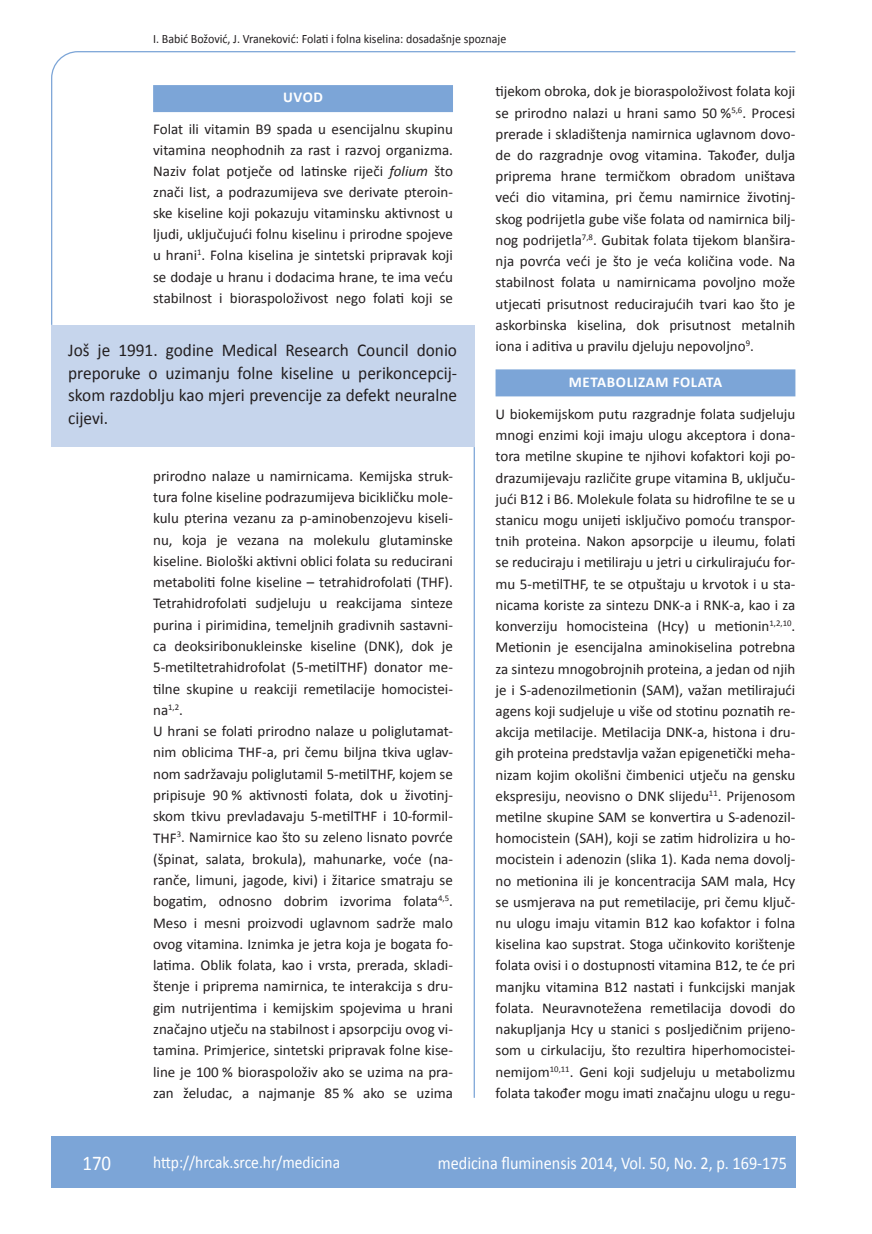
<style>
.page{position:relative;width:872px;height:1234px;background:#fff}
.page>*{position:absolute;margin:0;border:0;box-sizing:border-box;transform-origin:0 0}
.t1{font:21px "Calibri";color:#fff;scale:.9 1}
.t2{font:18px/22.5px "Calibri";color:#231f20;text-align:justify;scale:.96 1}
.t3{font:18px "Calibri";color:#fff;scale:.9 1}
.t4{font:17.25px "Calibri";color:#fff;scale:.9 1}
.t5{font:15px/21.1px "Calibri";color:#231f20;text-align:justify}
.t6{font:700 15px "Calibri";letter-spacing:.04em;color:#fff}
.t7{font:12.75px "Calibri";color:#231f20;scale:.94 1}
.s1{font-style:italic}
</style>
<div class="page">
<svg style="left:51px;top:51px;width:745px;height:275px"></svg>
<hr style="left:473px;top:447px;width:2px;height:650px;background:#7ca5d7">
<div style="left:51px;top:1135px;width:744px;height:51px;background:#7ca5d7"></div>
<div style="left:153px;top:85px;width:300px;height:27px;background:#7ca5d7"></div>
<div style="left:495px;top:369px;width:300px;height:27px;background:#7ca5d7"></div>
<div style="left:51px;top:325px;width:423px;height:121px;background:#c6d5ec"></div>
<p class="t7" style="left:153px;top:30px;width:377px">I. Babić Božović, J. Vraneković: Folati i folna kiselina: dosadašnje spoznaje</p>
<p class="t6" style="left:283px;top:88px;width:41px">UVOD</p>
<p class="t5" style="left:153px;top:118px;width:301px">Folat ili vitamin B9 spada u esencijalnu skupinu vitamina neophodnih za rast i razvoj organizma.<br>Naziv folat potječe od latinske riječi <span class="s1">folium</span> što znači list, a podrazumijeva sve derivate pteroin&shy;ske kiseline koji pokazuju vitaminsku aktivnost u ljudi, uključujući folnu kiselinu i prirodne spojeve u hrani<sup>1</sup>. Folna kiselina je sintetski pripravak koji se dodaje u hranu i dodacima hrane, te ima veću stabilnost i bioraspoloživost nego folati koji se</p>
<p class="t2" style="left:68px;top:338px;width:406px">Još je 1991. godine Medical Research Council donio preporuke o uzimanju folne kiseline u perikoncepcij&shy;skom razdoblju kao mjeri prevencije za defekt neuralne cijevi.</p>
<p class="t5" style="left:153px;top:464px;width:301px;text-align:left">prirodno nalaze u namirnicama. Kemijska struk&shy;tura folne kiseline podrazumijeva bicikličku mole&shy;kulu pterina vezanu za p-aminobenzojevu kiseli&shy;nu, koja je vezana na molekulu glutaminske kiseline. Biološki aktivni oblici folata su reducirani metaboliti folne kiseline – tetrahidrofolati (THF).<br>Tetrahidrofolati sudjeluju u reakcijama sinteze purina i pirimidina, temeljnih gradivnih sastavni&shy;ca deoksiribonukleinske kiseline (DNK), dok je 5-metiltetrahidrofolat (5-metilTHF) donator me&shy;tilne skupine u reakciji remetilacije homocistei&shy;na<sup>1,2</sup>.<br>U hrani se folati prirodno nalaze u poliglutamat&shy;nim oblicima THF-a, pri čemu biljna tkiva uglav&shy;nom sadržavaju poliglutamil 5-metilTHF, kojem se pripisuje 90 % aktivnosti folata, dok u životinj&shy;skom tkivu prevladavaju 5-metilTHF i 10-formil-THF<sup>3</sup>. Namirnice kao što su zeleno lisnato povrće (špinat, salata, brokula), mahunarke, voće (na&shy;ranče, limuni, jagode, kivi) i žitarice smatraju se bogatim, odnosno dobrim izvorima folata<sup>4,5</sup>.<br>Meso i mesni proizvodi uglavnom sadrže malo ovog vitamina. Iznimka je jetra koja je bogata fo&shy;latima. Oblik folata, kao i vrsta, prerada, skladi&shy;štenje i priprema namirnica, te interakcija s dru&shy;gim nutrijentima i kemijskim spojevima u hrani značajno utječu na stabilnost i apsorpciju ovog vi&shy;tamina. Primjerice, sintetski pripravak folne kise&shy;line je 100 % bioraspoloživ ako se uzima na pra&shy;zan želudac, a najmanje 85 % ako se uzima</p>
<p class="t5" style="left:495px;top:80px;width:301px">tijekom obroka, dok je bioraspoloživost folata koji se prirodno nalazi u hrani samo 50 %<sup>5,6</sup>. Procesi prerade i skladištenja namirnica uglavnom dovo&shy;de do razgradnje ovog vitamina. Također, dulja priprema hrane termičkom obradom uništava veći dio vitamina, pri čemu namirnice životinj&shy;skog podrijetla gube više folata od namirnica bilj&shy;nog podrijetla<sup>7,8</sup>. Gubitak folata tijekom blanšira&shy;nja povrća veći je što je veća količina vode. Na stabilnost folata u namirnicama povoljno može utjecati prisutnost reducirajućih tvari kao što je askorbinska kiselina, dok prisutnost metalnih iona i aditiva u pravilu djeluju nepovoljno<sup>9</sup>.</p>
<p class="t6" style="left:569px;top:372px;width:155px">METABOLIZAM FOLATA</p>
<p class="t5" style="left:495px;top:402px;width:301px">U biokemijskom putu razgradnje folata sudjeluju mnogi enzimi koji imaju ulogu akceptora i dona&shy;tora metilne skupine te njihovi kofaktori koji po&shy;drazumijevaju različite grupe vitamina B, uključu&shy;jući B12 i B6. Molekule folata su hidrofilne te se u stanicu mogu unijeti isključivo pomoću transpor&shy;tnih proteina. Nakon apsorpcije u ileumu, folati se reduciraju i metiliraju u jetri u cirkulirajuću for&shy;mu 5-metilTHF, te se otpuštaju u krvotok i u sta&shy;nicama koriste za sintezu DNK-a i RNK-a, kao i za konverziju homocisteina (Hcy) u metionin<sup>1,2,10</sup>.<br>Metionin je esencijalna aminokiselina potrebna za sintezu mnogobrojnih proteina, a jedan od njih je i S-adenozilmetionin (SAM), važan metilirajući agens koji sudjeluje u više od stotinu poznatih re&shy;akcija metilacije. Metilacija DNK-a, histona i dru&shy;gih proteina predstavlja važan epigenetički meha&shy;nizam kojim okolišni čimbenici utječu na gensku ekspresiju, neovisno o DNK slijedu<sup>11</sup>. Prijenosom metilne skupine SAM se konvertira u S-adenozil&shy;homocistein (SAH), koji se zatim hidrolizira u ho&shy;mocistein i adenozin (slika 1). Kada nema dovolj&shy;no metionina ili je koncentracija SAM mala, Hcy se usmjerava na put remetilacije, pri čemu ključ&shy;nu ulogu imaju vitamin B12 kao kofaktor i folna kiselina kao supstrat. Stoga učinkovito korištenje folata ovisi i o dostupnosti vitamina B12, te će pri manjku vitamina B12 nastati i funkcijski manjak folata. Neuravnotežena remetilacija dovodi do nakupljanja Hcy u stanici s posljedičnim prijeno&shy;som u cirkulaciju, što rezultira hiperhomocistei&shy;nemijom<sup>10,11</sup>. Geni koji sudjeluju u metabolizmu folata također mogu imati značajnu ulogu u regu-</p>
<h1 class="t1" style="left:82px;top:1149px;width:33px">170</h1>
<p class="t4" style="left:153px;top:1150px;width:209px">http://hrcak.srce.hr/medicina</p>
<p class="t3" style="left:438px;top:1151px;width:389px">medicina fluminensis 2014, Vol. 50, No. 2, p. 169-175</p>
</div>
